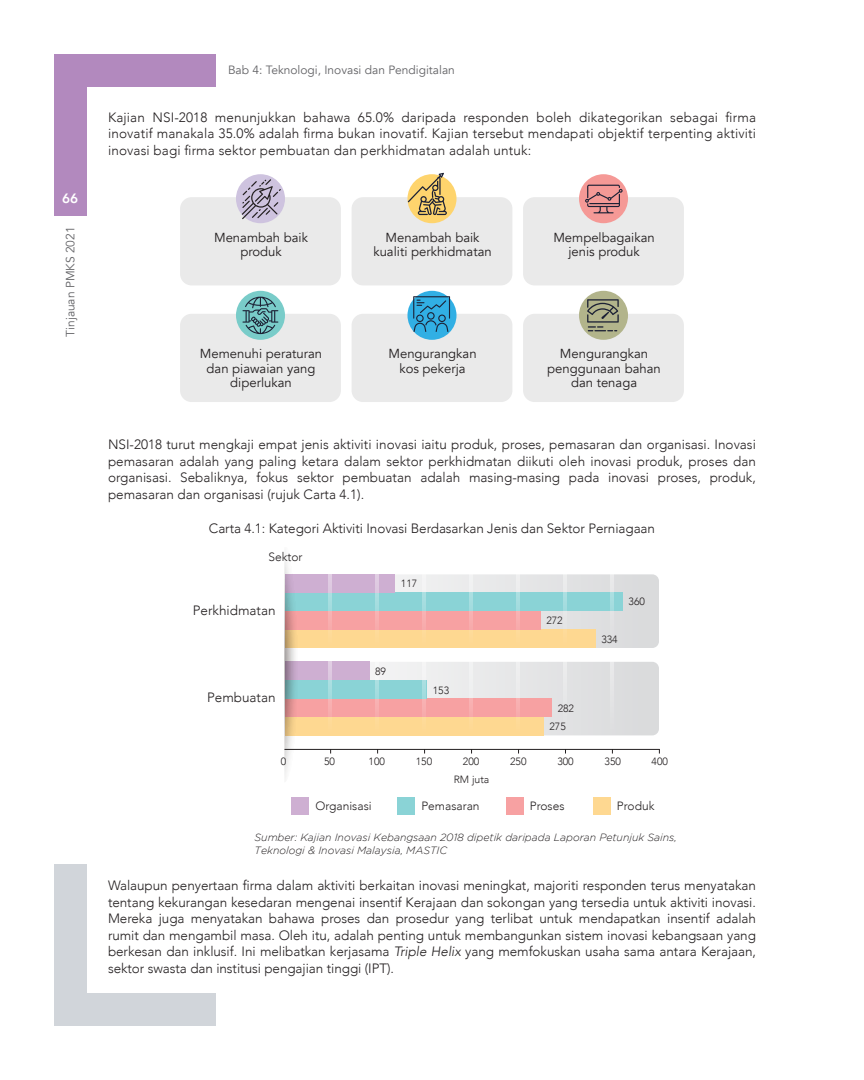
<style>
.page{position:relative;width:864px;height:1080px;background:#fff}
.page>*{position:absolute;margin:0;border:0;box-sizing:border-box;transform-origin:0 0}
.t1{font:300 13.5px/16.5px "Avenir";letter-spacing:-.005em;color:#231f20;text-align:justify}
.t2{font:800 13.5px "Avenir";color:#fff}
.t3{font:13.05px/14.5px "Avenir";color:#231f20;text-align:center}
.t4{font:12px "Avenir";color:#636366}
.t5{font:300 12px "Avenir";color:#231f20}
.t6{font:italic 300 10.5px "Gotham";color:#231f20}
.t7{font:300 10.5px/18px "Avenir";color:#231f20}
.s1{font-style:italic}
</style>
<div class="page">
<div style="left:54px;top:993px;width:162px;height:33px;background:#d1d5da"></div>
<div style="left:54px;top:864px;width:33px;height:162px;background:#d1d5da"></div>
<div style="left:54px;top:54px;width:162px;height:33px;background:#b289be"></div>
<div style="left:54px;top:54px;width:33px;height:162px;background:#b289be"></div>
<div style="left:180px;top:197px;width:161px;height:88px;background:#eaeaea;border-radius:12px"></div>
<div style="left:236px;top:174px;width:49px;height:49px;background:#cec3df;border-radius:50%"></div>
<svg style="left:242px;top:179px;width:39px;height:40px"></svg>
<div style="left:352px;top:197px;width:160px;height:88px;background:#eaeaea;border-radius:12px"></div>
<div style="left:407px;top:174px;width:50px;height:49px;background:#fed46d;border-radius:50%"></div>
<div style="left:523px;top:197px;width:161px;height:88px;background:#eaeaea;border-radius:12px"></div>
<div style="left:579px;top:174px;width:49px;height:49px;background:#f59996;border-radius:50%"></div>
<svg style="left:408px;top:173px;width:39px;height:42px"></svg>
<svg style="left:585px;top:185px;width:38px;height:28px"></svg>
<div style="left:180px;top:314px;width:161px;height:88px;background:#eaeaea;border-radius:12px"></div>
<div style="left:236px;top:291px;width:49px;height:49px;background:#79ccc9;border-radius:50%"></div>
<div style="left:352px;top:314px;width:160px;height:88px;background:#eaeaea;border-radius:12px"></div>
<div style="left:407px;top:291px;width:50px;height:49px;background:#31afe4;border-radius:50%"></div>
<div style="left:523px;top:314px;width:161px;height:88px;background:#eaeaea;border-radius:12px"></div>
<div style="left:579px;top:291px;width:49px;height:49px;background:#b2b48b;border-radius:50%"></div>
<svg style="left:413px;top:296px;width:37px;height:36px"></svg>
<svg style="left:242px;top:297px;width:36px;height:37px"></svg>
<svg style="left:587px;top:299px;width:32px;height:32px"></svg>
<svg style="left:284px;top:556px;width:376px;height:222px"></svg>
<div style="left:292px;top:797px;width:17px;height:18px;background:#ceafd2"></div>
<div style="left:398px;top:797px;width:17px;height:18px;background:#8ad3d6"></div>
<div style="left:506px;top:797px;width:18px;height:18px;background:#f7a1a2"></div>
<div style="left:593px;top:797px;width:18px;height:18px;background:#fed891"></div>
<p class="t2" style="left:62px;top:187px;width:17px">66</p>
<p class="t4" style="left:63px;top:337px;width:112px;rotate:-90deg">Tinjauan PMKS 2021</p>
<p class="t4" style="left:228px;top:62px;width:228px">Bab 4: Teknologi, Inovasi dan Pendigitalan</p>
<p class="t1" style="left:108px;top:109px;width:650px">Kajian NSI-2018 menunjukkan bahawa 65.0% daripada responden boleh dikategorikan sebagai firma inovatif manakala 35.0% adalah firma bukan inovatif. Kajian tersebut mendapati objektif terpenting aktiviti inovasi bagi firma sektor pembuatan dan perkhidmatan adalah untuk:</p>
<p class="t3" style="left:214px;top:230px;width:95px">Menambah baik produk</p>
<p class="t3" style="left:373px;top:230px;width:120px">Menambah baik kualiti perkhidmatan</p>
<p class="t3" style="left:553px;top:230px;width:103px">Mempelbagaikan jenis produk</p>
<p class="t3" style="left:200px;top:347px;width:124px">Memenuhi peraturan dan piawaian yang diperlukan</p>
<p class="t3" style="left:388px;top:347px;width:90px">Mengurangkan kos pekerja</p>
<p class="t3" style="left:547px;top:347px;width:115px">Mengurangkan penggunaan bahan dan tenaga</p>
<p class="t1" style="left:108px;top:436px;width:650px">NSI-2018 turut mengkaji empat jenis aktiviti inovasi iaitu produk, proses, pemasaran dan organisasi. Inovasi pemasaran adalah yang paling ketara dalam sektor perkhidmatan diikuti oleh inovasi produk, proses dan organisasi. Sebaliknya, fokus sektor pembuatan adalah masing-masing pada inovasi proses, produk, pemasaran dan organisasi (rujuk Carta 4.1).</p>
<p class="t1" style="left:209px;top:520px;width:448px">Carta 4.1: Kategori Aktiviti Inovasi Berdasarkan Jenis dan Sektor Perniagaan</p>
<p class="t5" style="left:268px;top:550px;width:36px">Sektor</p>
<p class="t1" style="left:193px;top:602px;width:84px">Perkhidmatan</p>
<p class="t1" style="left:207px;top:689px;width:70px">Pembuatan</p>
<p class="t7" style="left:401px;top:575px;width:18px">117</p>
<p class="t7" style="left:375px;top:662px;width:12px">89</p>
<p class="t7" style="left:433px;top:681px;width:18px">153</p>
<p class="t7" style="left:546px;top:611px;width:18px">272</p>
<p class="t7" style="left:550px;top:699px;width:26px;text-indent:8px">282<br>275</p>
<p class="t7" style="left:629px;top:593px;width:18px">360</p>
<p class="t7" style="left:601px;top:630px;width:18px">334</p>
<p class="t7" style="left:281px;top:753px;width:7px">0</p>
<p class="t7" style="left:324px;top:753px;width:12px">50</p>
<p class="t7" style="left:369px;top:753px;width:18px">100</p>
<p class="t7" style="left:416px;top:753px;width:18px">150</p>
<p class="t7" style="left:463px;top:753px;width:18px">200</p>
<p class="t7" style="left:510px;top:753px;width:18px">250</p>
<p class="t7" style="left:557px;top:753px;width:18px">300</p>
<p class="t7" style="left:605px;top:753px;width:18px">350</p>
<p class="t7" style="left:652px;top:753px;width:18px">400</p>
<p class="t7" style="left:454px;top:770px;width:37px">RM juta</p>
<p class="t5" style="left:315px;top:799px;width:58px">Organisasi</p>
<p class="t5" style="left:421px;top:799px;width:60px">Pemasaran</p>
<p class="t5" style="left:530px;top:799px;width:36px">Proses</p>
<p class="t5" style="left:617px;top:799px;width:39px">Produk</p>
<p class="t6" style="left:255px;top:832px;width:424px">Sumber: Kajian Inovasi Kebangsaan 2018 dipetik daripada Laporan Petunjuk Sains,</p>
<p class="t6" style="left:255px;top:844px;width:194px">Teknologi &amp; Inovasi Malaysia, MASTIC</p>
<p class="t1" style="left:108px;top:877px;width:650px">Walaupun penyertaan firma dalam aktiviti berkaitan inovasi meningkat, majoriti responden terus menyatakan tentang kekurangan kesedaran mengenai insentif Kerajaan dan sokongan yang tersedia untuk aktiviti inovasi.<br>Mereka juga menyatakan bahawa proses dan prosedur yang terlibat untuk mendapatkan insentif adalah rumit dan mengambil masa. Oleh itu, adalah penting untuk membangunkan sistem inovasi kebangsaan yang berkesan dan inklusif. Ini melibatkan kerjasama <span class="s1">Triple Helix</span> yang memfokuskan usaha sama antara Kerajaan, sektor swasta dan institusi pengajian tinggi (IPT).</p>
</div>
